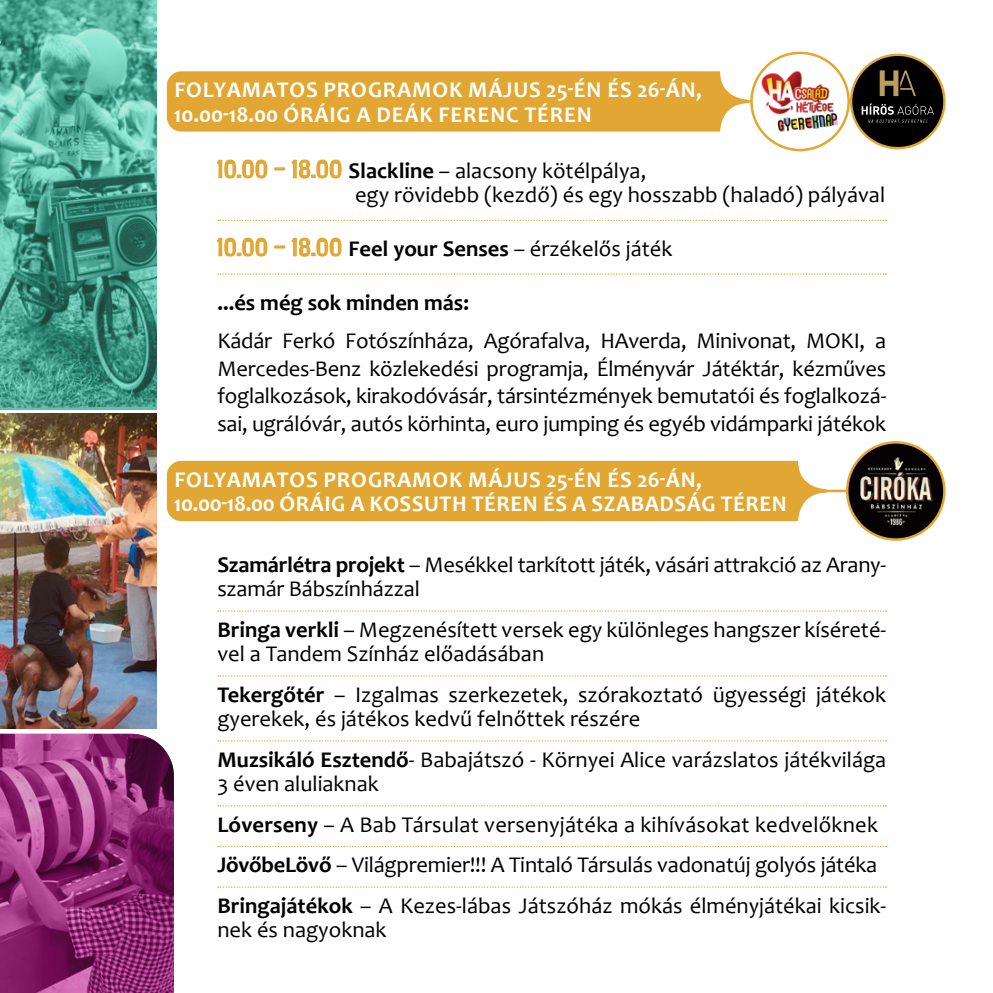
<style>
.page{position:relative;width:993px;height:993px;background:#fff}
.page>*{position:absolute;margin:0;border:0;box-sizing:border-box;transform-origin:0 0}
.t1{font:22.5px/24.2px "Candara";color:#000}
.t2{font:700 22.5px/24.2px "Candara";letter-spacing:.04em;color:#fff}
.t3{font:700 22.5px "Candara";color:#000}
.s1{font-family:"Filmotype Maxwell";font-size:27.5px;color:#e1a732}
.s2{font-weight:700}
</style>
<div class="page">
<hr style="left:576px;top:100px;width:338px;height:3px;background:#e1a732">
<div style="left:751px;top:53px;width:97px;height:97px;background:#fff;border-radius:50%"></div>
<img style="left:751px;top:68px;width:94px;height:67px">
<div style="left:750px;top:52px;width:99px;height:99px;border:2px solid #e1a732;border-radius:50%"></div>
<div style="left:167px;top:71px;width:581px;height:60px;background:#e1a732"></div>
<hr style="left:556px;top:489px;width:338px;height:3px;background:#e1a732">
<svg style="left:846px;top:442px;width:98px;height:97px"></svg>
<img style="left:852px;top:448px;width:86px;height:91px">
<div style="left:845px;top:441px;width:100px;height:99px;border:2px solid #e1a732;border-radius:50%"></div>
<div style="left:167px;top:460px;width:659px;height:61px;background:#e1a732"></div>
<svg style="left:218px;top:220px;width:668px;height:1px"></svg>
<svg style="left:218px;top:273px;width:668px;height:2px"></svg>
<svg style="left:218px;top:610px;width:668px;height:1px"></svg>
<svg style="left:218px;top:675px;width:668px;height:1px"></svg>
<svg style="left:218px;top:740px;width:668px;height:1px"></svg>
<svg style="left:218px;top:805px;width:668px;height:1px"></svg>
<svg style="left:218px;top:845px;width:668px;height:1px"></svg>
<svg style="left:218px;top:886px;width:668px;height:1px"></svg>
<img style="left:0;top:733px;width:174px;height:259px">
<img style="left:0;top:0;width:156px;height:408px">
<img style="left:0;top:413px;width:156px;height:135px">
<img style="left:0;top:548px;width:156px;height:180px">
<div style="left:850px;top:55px;width:94px;height:93px;background:#000;border-radius:47px"></div>
<svg style="left:861px;top:103px;width:72px;height:20px"></svg>
<svg style="left:879px;top:70px;width:36px;height:26px"></svg>
<div style="left:849px;top:54px;width:96px;height:95px;border:2px solid #e1a732;border-radius:50%"></div>
<p class="t2" style="left:174px;top:78px;width:529px">FOLYAMATOS PROGRAMOK MÁJUS 25-ÉN ÉS 26-ÁN,<br>10.00-18.00 ÓRÁIG A DEÁK FERENC TÉREN</p>
<p class="t1" style="left:355px;top:158px;width:531px;text-indent:-137px"><span class="s1">10.00 – 18.00</span> <span class="s2">Slackline</span> – alacsony kötélpálya,<br>egy rövidebb (kezdő) és egy hosszabb (haladó) pályával</p>
<p class="t1" style="left:217px;top:236px;width:456px"><span class="s1">10.00 – 18.00</span> <span class="s2">Feel your Senses</span> – érzékelős játék</p>
<p class="t3" style="left:217px;top:288px;width:253px">...és még sok minden más:</p>
<p class="t1" style="left:217px;top:327px;width:670px;line-height:27.5px;text-align:justify">Kádár Ferkó Fotószínháza, Agórafalva, HAverda, Minivonat, MOKI, a Mercedes-Benz közlekedési programja, Élményvár Játéktár, kézműves foglalkozások, kirakodóvásár, társintézmények bemutatói és foglalkozá&shy;sai, ugrálóvár, autós körhinta, euro jumping és egyéb vidámparki játékok</p>
<p class="t2" style="left:174px;top:467px;width:614px">FOLYAMATOS PROGRAMOK MÁJUS 25-ÉN ÉS 26-ÁN,<br>10.00-18.00 ÓRÁIG A KOSSUTH TÉREN ÉS A SZABADSÁG TÉREN</p>
<p class="t1" style="left:217px;top:552px;width:670px"><span class="s2">Szamárlétra projekt</span> – Mesékkel tarkított játék, vásári attrakció az Arany&shy;szamár Bábszínházzal</p>
<p class="t1" style="left:217px;top:617px;width:670px"><span class="s2">Bringa verkli</span> – Megzenésített versek egy különleges hangszer kíséreté&shy;vel a Tandem Színház előadásában</p>
<p class="t1" style="left:217px;top:682px;width:670px"><span class="s2">Tekergőtér</span> – Izgalmas szerkezetek, szórakoztató ügyességi játékok gyerekek, és játékos kedvű felnőttek részére</p>
<p class="t1" style="left:217px;top:747px;width:670px"><span class="s2">Muzsikáló Esztendő</span>- Babajátszó - Környei Alice varázslatos játékvilága<br>3 éven aluliaknak</p>
<p class="t1" style="left:217px;top:803px;width:670px;line-height:40.5px"><span class="s2">Lóverseny</span> – A Bab Társulat versenyjátéka a kihívásokat kedvelőknek<br><span class="s2">JövőbeLövő</span> – Világpremier!!! A Tintaló Társulás vadonatúj golyós játéka<br><span class="s2">Bringajátékok</span> – A Kezes-lábas Játszóház mókás élményjátékai kicsik-</p>
<p class="t1" style="left:217px;top:917px;width:171px">nek és nagyoknak</p>
</div>
